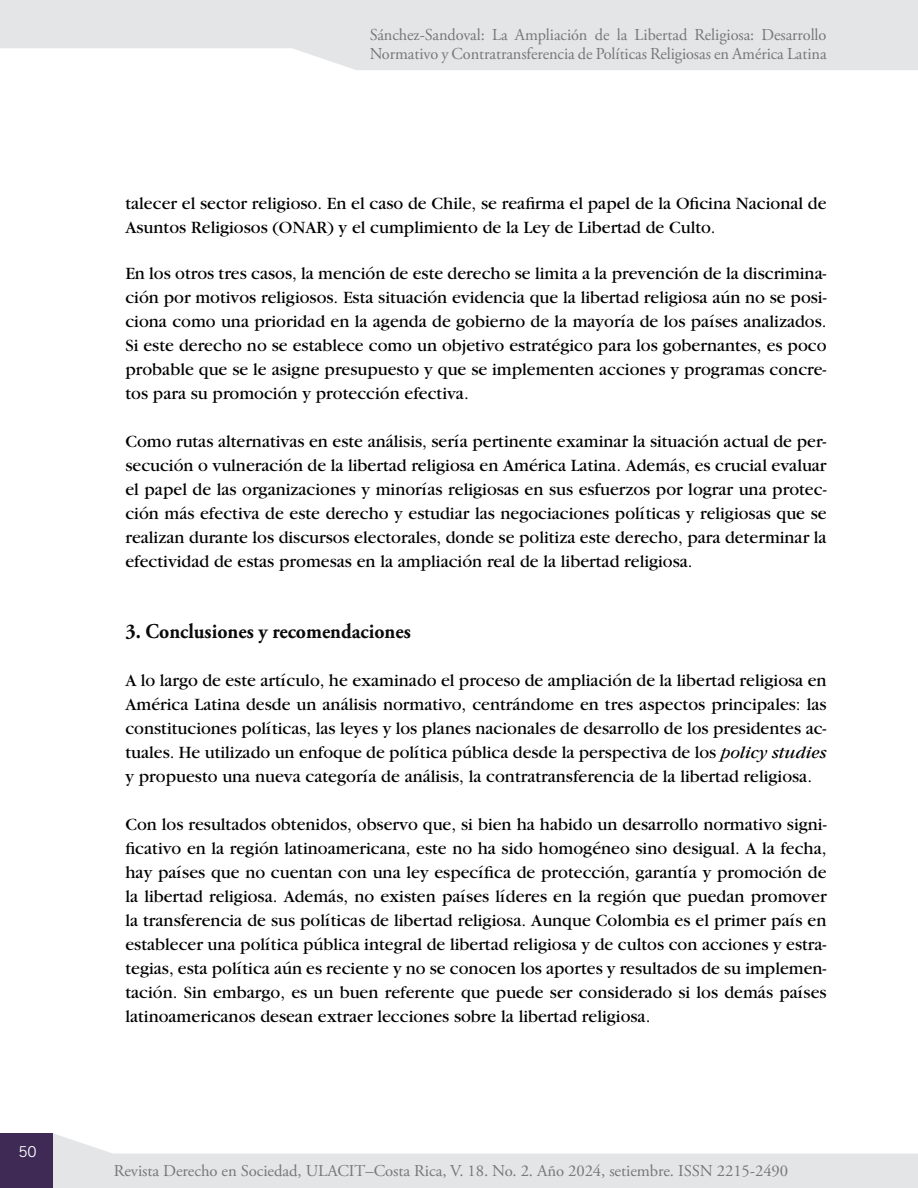
<style>
.page{position:relative;width:918px;height:1188px;background:#fff}
.page>*{position:absolute;margin:0;border:0;box-sizing:border-box;transform-origin:0 0}
.t1{font:700 21px "Adobe Garamond Pro";color:#0b0a0b;scale:.94 1}
.t2{font:18px/24px "Garamond";color:#000;text-align:justify}
.t3{font:16.65px/19.6px "Adobe Garamond Pro";letter-spacing:-.005em;color:#757779}
.t4{font:16.5px "Adobe Garamond Pro";letter-spacing:-.005em;color:#757779}
.t5{font:15px "Trade Gothic LT Std";color:#fff}
.s1{font-style:italic}
</style>
<div class="page">
<svg style="left:0;top:0;width:918px;height:70px;background:#e6e7e8"></svg>
<svg style="left:0;top:1133px;width:918px;height:55px;fill:#e4e5e6"></svg>
<div style="left:0;top:1134px;width:53px;height:54px;background:#3f2a55"></div>
<p class="t5" style="left:18px;top:1143px;width:20px">50</p>
<p class="t3" style="left:370px;top:25px;width:458px">Sánchez-Sandoval: La Ampliación de la Libertad Religiosa: Desarrollo<br>Normativo y Contratransferencia de Políticas Religiosas en América Latina</p>
<p class="t2" style="left:125px;top:190px;width:703px;line-height:24.5px">talecer el sector religioso. En el caso de Chile, se reafirma el papel de la Oficina Nacional de<br>Asuntos Religiosos (ONAR) y el cumplimiento de la Ley de Libertad de Culto.</p>
<p class="t2" style="left:125px;top:261px;width:703px">En los otros tres casos, la mención de este derecho se limita a la prevención de la discrimina&shy;ción por motivos religiosos. Esta situación evidencia que la libertad religiosa aún no se posi&shy;ciona como una prioridad en la agenda de gobierno de la mayoría de los países analizados.<br>Si este derecho no se establece como un objetivo estratégico para los gobernantes, es poco probable que se le asigne presupuesto y que se implementen acciones y programas concre&shy;tos para su promoción y protección efectiva.</p>
<p class="t2" style="left:125px;top:429px;width:703px">Como rutas alternativas en este análisis, sería pertinente examinar la situación actual de per&shy;secución o vulneración de la libertad religiosa en América Latina. Además, es crucial evaluar el papel de las organizaciones y minorías religiosas en sus esfuerzos por lograr una protec&shy;ción más efectiva de este derecho y estudiar las negociaciones políticas y religiosas que se realizan durante los discursos electorales, donde se politiza este derecho, para determinar la efectividad de estas promesas en la ampliación real de la libertad religiosa.</p>
<p class="t1" style="left:125px;top:619px;width:305px">3. Conclusiones y recomendaciones</p>
<p class="t2" style="left:125px;top:668px;width:703px">A lo largo de este artículo, he examinado el proceso de ampliación de la libertad religiosa en América Latina desde un análisis normativo, centrándome en tres aspectos principales: las constituciones políticas, las leyes y los planes nacionales de desarrollo de los presidentes ac&shy;tuales. He utilizado un enfoque de política pública desde la perspectiva de los <span class="s1">policy studies </span>y propuesto una nueva categoría de análisis, la contratransferencia de la libertad religiosa.</p>
<p class="t2" style="left:125px;top:812px;width:703px">Con los resultados obtenidos, observo que, si bien ha habido un desarrollo normativo signi&shy;ficativo en la región latinoamericana, este no ha sido homogéneo sino desigual. A la fecha, hay países que no cuentan con una ley específica de protección, garantía y promoción de la libertad religiosa. Además, no existen países líderes en la región que puedan promover la transferencia de sus políticas de libertad religiosa. Aunque Colombia es el primer país en establecer una política pública integral de libertad religiosa y de cultos con acciones y estra&shy;tegias, esta política aún es reciente y no se conocen los aportes y resultados de su implemen&shy;tación. Sin embargo, es un buen referente que puede ser considerado si los demás países latinoamericanos desean extraer lecciones sobre la libertad religiosa.</p>
<p class="t4" style="left:114px;top:1161px;width:676px">Revista Derecho en Sociedad, ULACIT–Costa Rica, V. 18. No. 2. Año 2024, setiembre. ISSN 2215-2490</p>
</div>
